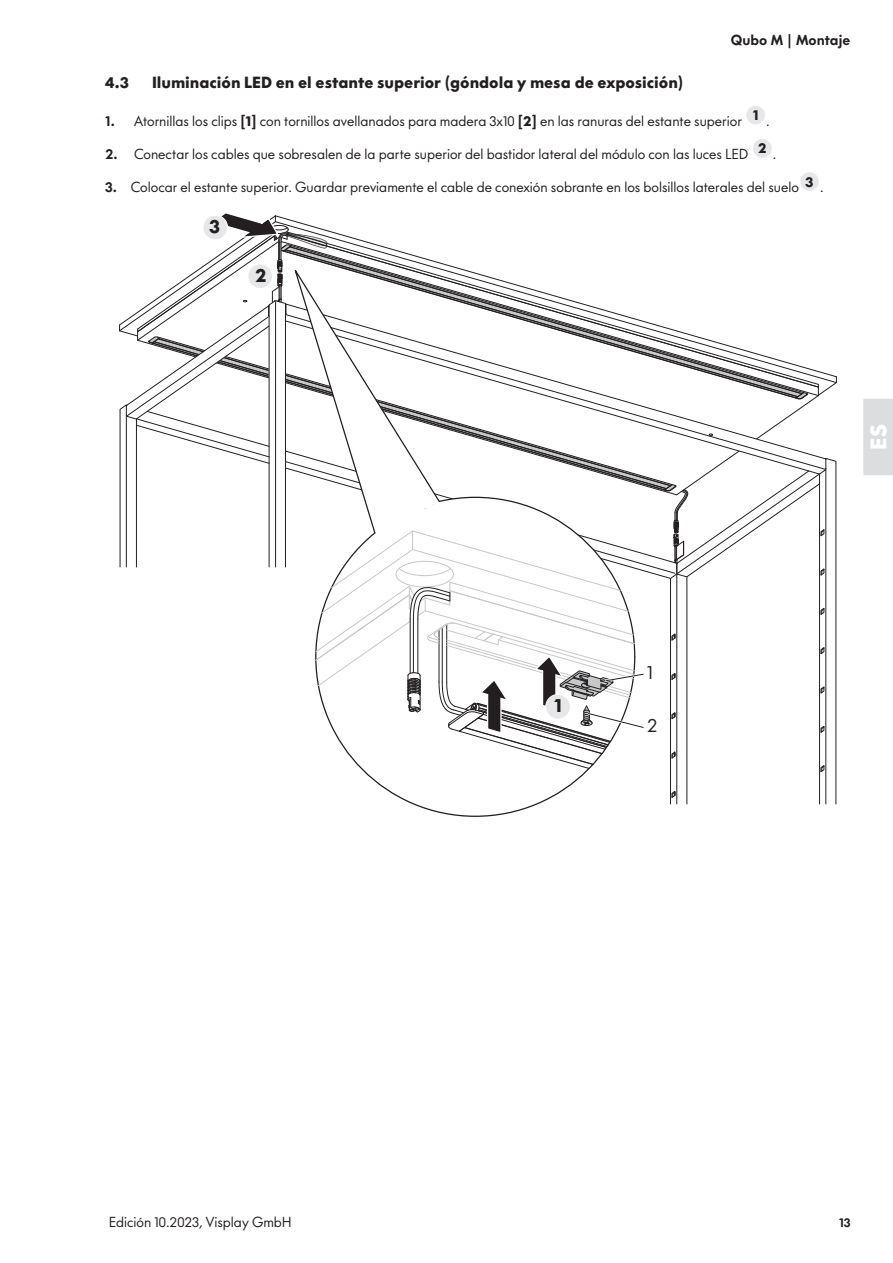
<style>
.page{position:relative;width:893px;height:1263px;background:#fff}
.page>*{position:absolute;margin:0;border:0;box-sizing:border-box;transform-origin:0 0}
.t1{font:700 21px "V Futura";color:#fff}
.t2{font:700 18px "V Futura";color:#231f20}
.t3{font:18px "V Futura";color:#231f20}
.t4{font:700 15px "V Futura";color:#231f20}
.t5{font:13.5px "V Futura";color:#231f20}
.t6{font:800 13.5px "V Futura";color:#231f20}
.t7{font:800 12px "V Futura";color:#231f20}
.s1{font-weight:800}
.s2{font-weight:700}
</style>
<div class="page">
<div style="left:746px;top:105px;width:20px;height:20px;background:#e6e7e9;border-radius:50%"></div>
<div style="left:745px;top:104px;width:21px;height:22px;border:1px solid #fff;border-radius:50%"></div>
<div style="left:752px;top:138px;width:20px;height:20px;background:#e6e7e9;border-radius:50%"></div>
<div style="left:752px;top:138px;width:21px;height:21px;border:1px solid #fff;border-radius:50%"></div>
<div style="left:799px;top:172px;width:20px;height:20px;background:#e6e7e9;border-radius:50%"></div>
<div style="left:799px;top:171px;width:21px;height:21px;border:1px solid #fff;border-radius:50%"></div>
<svg style="left:119px;top:213px;width:718px;height:591px"></svg>
<div style="left:203px;top:215px;width:25px;height:25px;background:#e6e7e9;border:1px solid #fff;border-radius:50%"></div>
<svg style="left:863px;top:399px;width:30px;height:76px"></svg>
<div style="left:867px;top:401px;width:23px;height:71px;background:#dcdddf"></div>
<div style="left:866px;top:401px;width:25px;height:72px;border:1px solid #dcdddf"></div>
<p class="t6" style="left:731px;top:31px;width:121px">Qubo M | Montaje</p>
<p class="t4" style="left:105px;top:72px;width:25px">4.3</p>
<p class="t4" style="left:152px;top:72px;width:533px">Iluminación LED en el estante superior (góndola y mesa de exposición)</p>
<p class="t5" style="left:105px;top:112px;width:666px"><span class="s1">1.</span> Atornillas los clips <span class="s2">[1]</span> con tornillos avellanados para madera 3x10 <span class="s2">[2]</span> en las ranuras del estante superior <sup>1</sup> .</p>
<p class="t5" style="left:105px;top:146px;width:673px"><span class="s1">2.</span> Conectar los cables que sobresalen de la parte superior del bastidor lateral del módulo con las luces LED <sup>2</sup> .</p>
<p class="t5" style="left:105px;top:179px;width:720px"><span class="s1">3.</span> Colocar el estante superior. Guardar previamente el cable de conexión sobrante en los bolsillos laterales del suelo <sup>3</sup> .</p>
<h2 class="t2" style="left:210px;top:214px;width:12px">3</h2>
<h2 class="t2" style="left:255px;top:263px;width:13px">2</h2>
<h1 class="t1" style="left:865px;top:450px;width:27px;rotate:-90deg">ES</h1>
<h2 class="t2" style="left:554px;top:693px;width:9px">1</h2>
<h2 class="t3" style="left:647px;top:661px;width:7px">1</h2>
<h2 class="t3" style="left:647px;top:714px;width:11px">2</h2>
<p class="t5" style="left:109px;top:1213px;width:185px">Edición 10.2023, Visplay GmbH</p>
<p class="t7" style="left:839px;top:1214px;width:13px">13</p>
</div>
